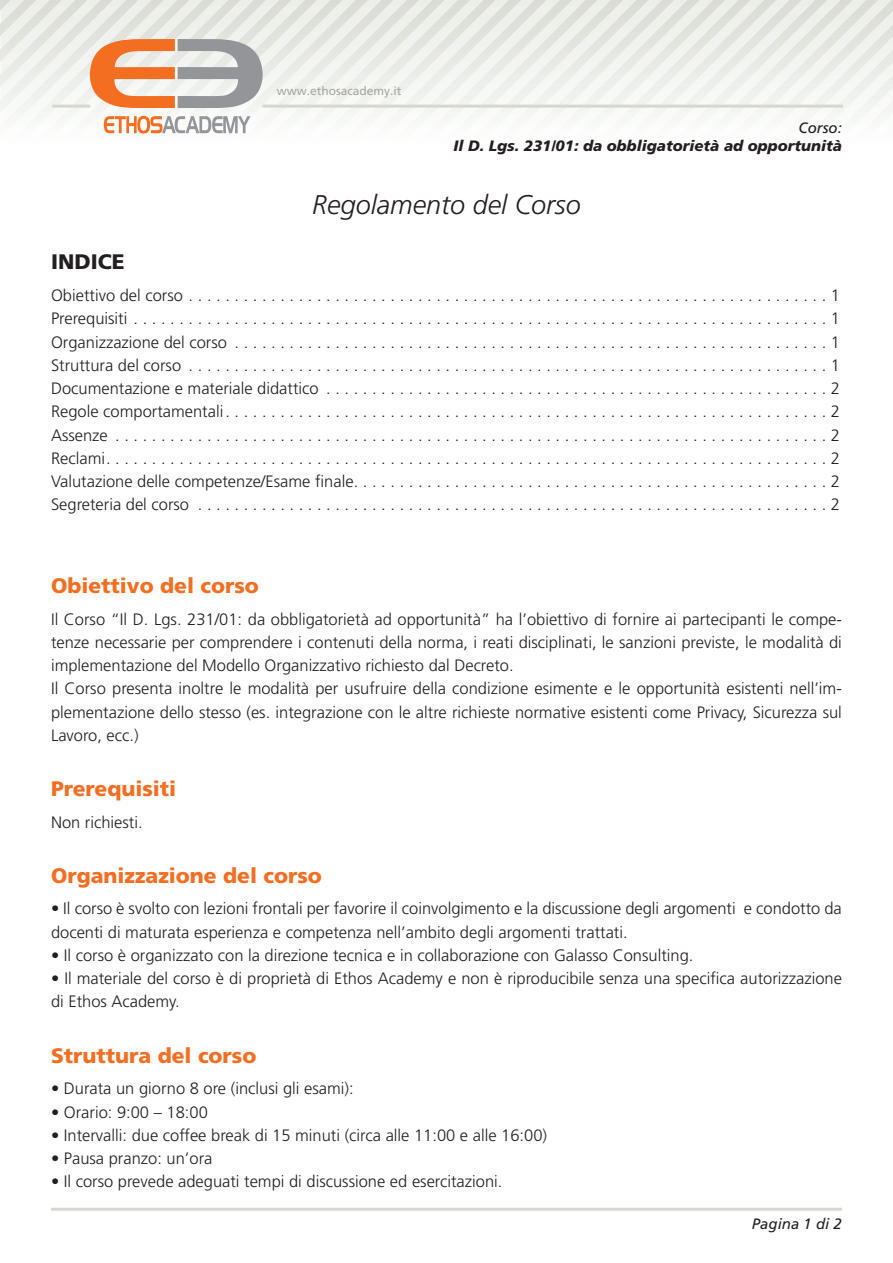
<style>
.page{position:relative;width:893px;height:1263px;background:#fff}
.page>*{position:absolute;margin:0;border:0;box-sizing:border-box;transform-origin:0 0}
.t1{font:italic 300 27px "Frutiger";color:#231f20}
.t2{font:900 21px "Frutiger";color:#f36e21}
.t3{font:900 21px "Frutiger";color:#231f20}
.t4{font:300 16.5px/23.2px "Frutiger";color:#231f20}
.t5{font:italic 900 15px "Frutiger";color:#231f20}
.t6{font:italic 15px "Frutiger";color:#231f20}
.t7{font:12px "Frutiger";color:#a6a49c}
</style>
<div class="page">
<svg style="left:0;top:0;width:893px;height:134px"></svg>
<hr style="left:51px;top:1208px;width:791px;height:3px;background:#d7d8cf">
<p class="t7" style="left:277px;top:84px;width:126px">www.ethosacademy.it</p>
<p class="t6" style="left:799px;top:119px;width:45px">Corso:</p>
<p class="t5" style="left:453px;top:137px;width:390px">Il D. Lgs. 231/01: da obbligatorietà ad opportunità</p>
<h1 class="t1" style="left:312px;top:189px;width:270px">Regolamento del Corso</h1>
<p class="t3" style="left:51px;top:249px;width:75px">INDICE</p>
<p class="t4" style="left:51px;top:284px;width:790px;text-align:justify">Obiettivo del corso . . . . . . . . . . . . . . . . . . . . . . . . . . . . . . . . . . . . . . . . . . . . . . . . . . . . . . . . . . . . . . . . . . . . . . 1<br>Prerequisiti . . . . . . . . . . . . . . . . . . . . . . . . . . . . . . . . . . . . . . . . . . . . . . . . . . . . . . . . . . . . . . . . . . . . . . . . . . . . 1<br>Organizzazione del corso . . . . . . . . . . . . . . . . . . . . . . . . . . . . . . . . . . . . . . . . . . . . . . . . . . . . . . . . . . . . . . . . . 1<br>Struttura del corso . . . . . . . . . . . . . . . . . . . . . . . . . . . . . . . . . . . . . . . . . . . . . . . . . . . . . . . . . . . . . . . . . . . . . . 1<br>Documentazione e materiale didattico . . . . . . . . . . . . . . . . . . . . . . . . . . . . . . . . . . . . . . . . . . . . . . . . . . . . . . . 2<br>Regole comportamentali . . . . . . . . . . . . . . . . . . . . . . . . . . . . . . . . . . . . . . . . . . . . . . . . . . . . . . . . . . . . . . . . . . 2<br>Assenze . . . . . . . . . . . . . . . . . . . . . . . . . . . . . . . . . . . . . . . . . . . . . . . . . . . . . . . . . . . . . . . . . . . . . . . . . . . . . . 2<br>Reclami . . . . . . . . . . . . . . . . . . . . . . . . . . . . . . . . . . . . . . . . . . . . . . . . . . . . . . . . . . . . . . . . . . . . . . . . . . . . . . . 2<br>Valutazione delle competenze/Esame finale . . . . . . . . . . . . . . . . . . . . . . . . . . . . . . . . . . . . . . . . . . . . . . . . . . . . 2<br>Segreteria del corso . . . . . . . . . . . . . . . . . . . . . . . . . . . . . . . . . . . . . . . . . . . . . . . . . . . . . . . . . . . . . . . . . . . . . 2</p>
<p class="t2" style="left:51px;top:573px;width:209px">Obiettivo del corso</p>
<p class="t4" style="left:51px;top:607px;width:792px">Il Corso “Il D. Lgs. 231/01: da obbligatorietà ad opportunità” ha l’obiettivo di fornire ai partecipanti le compe&shy;tenze necessarie per comprendere i contenuti della norma, i reati disciplinati, le sanzioni previste, le modalità di implementazione del Modello Organizzativo richiesto dal Decreto.<br>Il Corso presenta inoltre le modalità per usufruire della condizione esimente e le opportunità esistenti nell’im&shy;plementazione dello stesso (es. integrazione con le altre richieste normative esistenti come Privacy, Sicurezza sul Lavoro, ecc. )</p>
<p class="t2" style="left:51px;top:776px;width:127px">Prerequisiti</p>
<p class="t4" style="left:51px;top:810px;width:90px">Non richiesti.</p>
<p class="t2" style="left:51px;top:863px;width:272px">Organizzazione del corso</p>
<p class="t4" style="left:51px;top:897px;width:792px">• Il corso è svolto con lezioni frontali per favorire il coinvolgimento e la discussione degli argomenti e condotto da docenti di maturata esperienza e competenza nell’ambito degli argomenti trattati.</p>
<p class="t4" style="left:51px;top:943px;width:644px">• Il corso è organizzato con la direzione tecnica e in collaborazione con Galasso Consulting.</p>
<p class="t4" style="left:51px;top:967px;width:792px">• Il materiale del corso è di proprietà di Ethos Academy e non è riproducibile senza una specifica autorizzazione di Ethos Academy.</p>
<p class="t2" style="left:51px;top:1042px;width:207px">Struttura del corso</p>
<p class="t4" style="left:51px;top:1077px;width:304px">• Durata un giorno 8 ore (inclusi gli esami):</p>
<p class="t4" style="left:51px;top:1100px;width:158px">• Orario: 9:00 – 18:00</p>
<p class="t4" style="left:51px;top:1123px;width:498px">• Intervalli: due coffee break di 15 minuti (circa alle 11:00 e alle 16:00)</p>
<p class="t4" style="left:51px;top:1147px;width:163px">• Pausa pranzo: un’ora</p>
<p class="t4" style="left:51px;top:1170px;width:453px">• Il corso prevede adeguati tempi di discussione ed esercitazioni.</p>
<p class="t6" style="left:752px;top:1215px;width:92px">Pagina 1 di 2</p>
</div>
